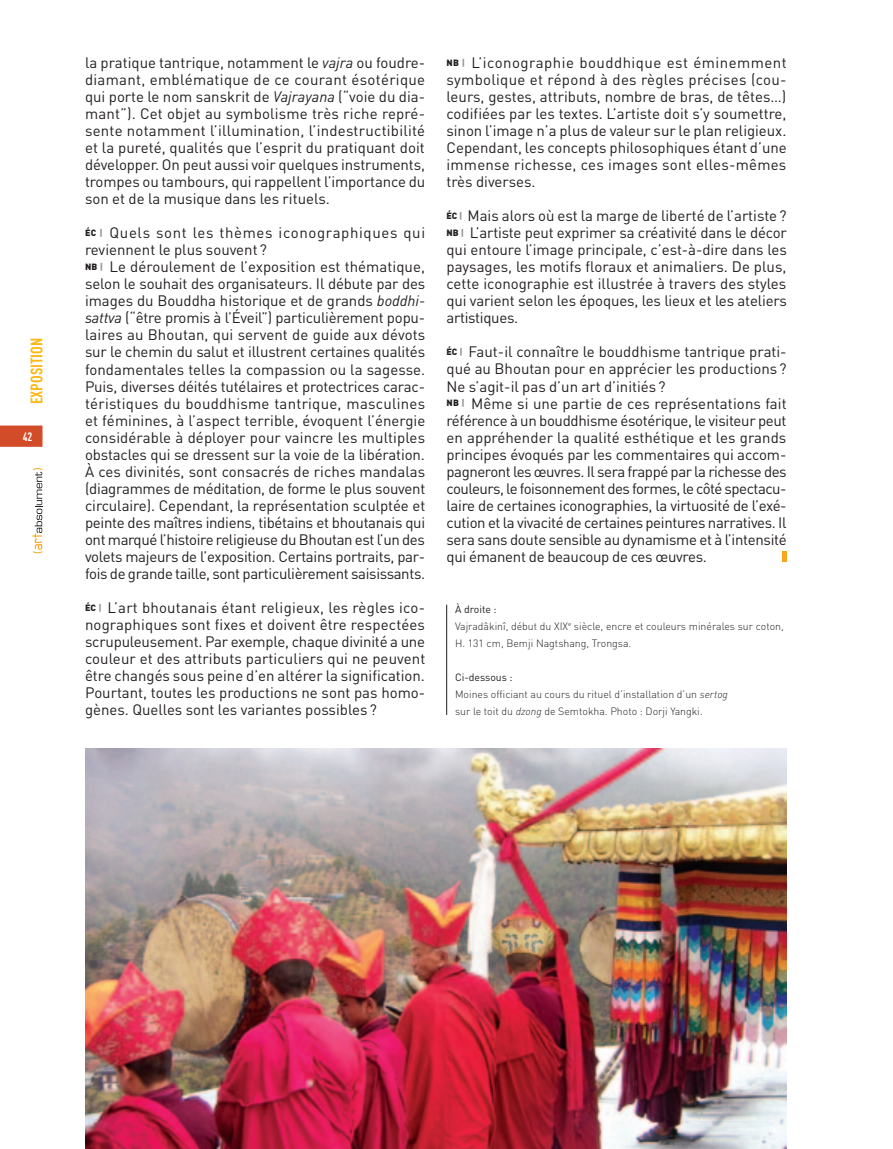
<style>
.page{position:relative;width:893px;height:1149px;background:#fff}
.page>*{position:absolute;margin:0;border:0;box-sizing:border-box;transform-origin:0 0}
.t1{font:700 16.5px "DIN Cond";color:#fcb814}
.t2{font:15px/17px "DIN";letter-spacing:-.01em;color:#231f20;text-align:justify}
.t3{font:700 12px "DIN Cond";color:#fff}
.t4{font:300 10.5px/17px "DIN";color:#231f20}
.s1{font-style:italic}
.s2{font-weight:900;font-size:9px}
.s3{font-weight:900;font-size:9px;color:#939598}
.s4{font-weight:400}
</style>
<div class="page">
<svg style="left:0;top:425px;width:43px;height:21px"></svg>
<svg style="left:32px;top:468px;width:11px;height:85px"></svg>
<div style="left:782px;top:550px;width:5px;height:11px;background:#f9a51b"></div>
<img style="left:85px;top:748px;width:702px;height:400px">
<hr style="left:446px;top:604px;width:1px;height:110px;background:#231f20">
<p class="t1" style="left:31px;top:404px;width:68px;rotate:-90deg">Exposition</p>
<p class="t3" style="left:23px;top:432px;width:11px">42</p>
<p class="t2" style="left:85px;top:54px;width:342px">la pratique tantrique, notamment le <span class="s1">vajra</span> ou foudre&shy;diamant, emblématique de ce courant ésotérique qui porte le nom sanskrit de <span class="s1">Vajrayana</span> (“voie du dia&shy;mant”). Cet objet au symbolisme très riche repré&shy;sente notamment l’illumination, l’indestructibilité et la pureté, qualités que l’esprit du pratiquant doit développer. On peut aussi voir quelques instruments, trompes ou tambours, qui rappellent l’importance du son et de la musique dans les rituels.</p>
<p class="t2" style="left:85px;top:224px;width:342px;text-align:left"><span class="s2">ÉC</span> <span class="s3">|</span> Quels sont les thèmes iconographiques qui reviennent le plus souvent ?<br><span class="s2">NB</span> <span class="s3">|</span> Le déroulement de l’exposition est thématique, selon le souhait des organisateurs. Il débute par des images du Bouddha historique et de grands <span class="s1">boddhi&shy;sattva</span> (“être promis à l’Éveil”) particulièrement popu&shy;laires au Bhoutan, qui servent de guide aux dévots sur le chemin du salut et illustrent certaines qualités fondamentales telles la compassion ou la sagesse.<br>Puis, diverses déités tutélaires et protectrices carac&shy;téristiques du bouddhisme tantrique, masculines et féminines, à l’aspect terrible, évoquent l’énergie considérable à déployer pour vaincre les multiples obstacles qui se dressent sur la voie de la libération.<br>À ces divinités, sont consacrés de riches mandalas (diagrammes de méditation, de forme le plus souvent circulaire). Cependant, la représentation sculptée et peinte des maîtres indiens, tibétains et bhoutanais qui ont marqué l’histoire religieuse du Bhoutan est l’un des volets majeurs de l’exposition. Certains portraits, par&shy;fois de grande taille, sont particulièrement saisissants.</p>
<p class="t2" style="left:85px;top:598px;width:342px"><span class="s2">ÉC</span> <span class="s3">|</span> L’art bhoutanais étant religieux, les règles ico&shy;nographiques sont fixes et doivent être respectées scrupuleusement. Par exemple, chaque divinité a une couleur et des attributs particuliers qui ne peuvent être changés sous peine d’en altérer la signification.<br>Pourtant, toutes les productions ne sont pas homo&shy;gènes. Quelles sont les variantes possibles ?</p>
<p class="t2" style="left:446px;top:54px;width:342px"><span class="s2">NB</span> <span class="s3">|</span> L’iconographie bouddhique est éminemment symbolique et répond à des règles précises (cou&shy;leurs, gestes, attributs, nombre de bras, de têtes…) codifiées par les textes. L’artiste doit s’y soumettre, sinon l’image n’a plus de valeur sur le plan religieux.<br>Cependant, les concepts philosophiques étant d’une immense richesse, ces images sont elles-mêmes très diverses.</p>
<p class="t2" style="left:446px;top:207px;width:342px"><span class="s2">ÉC</span> <span class="s3">|</span> Mais alors où est la marge de liberté de l’artiste ?<br><span class="s2">NB</span> <span class="s3">|</span> L’artiste peut exprimer sa créativité dans le décor qui entoure l’image principale, c’est-à-dire dans les paysages, les motifs floraux et animaliers. De plus, cette iconographie est illustrée à travers des styles qui varient selon les époques, les lieux et les ateliers artistiques.</p>
<p class="t2" style="left:446px;top:343px;width:342px;text-align:left"><span class="s2">ÉC</span> <span class="s3">|</span> Faut-il connaître le bouddhisme tantrique prati&shy;qué au Bhoutan pour en apprécier les productions ?<br>Ne s’agit-il pas d’un art d’initiés ?<br><span class="s2">NB</span> <span class="s3">|</span> Même si une partie de ces représentations fait référence à un bouddhisme ésotérique, le visiteur peut en appréhender la qualité esthétique et les grands principes évoqués par les commentaires qui accom&shy;pagneront les œuvres. Il sera frappé par la richesse des couleurs, le foisonnement des formes, le côté spectacu&shy;laire de certaines iconographies, la virtuosité de l’exé&shy;cution et la vivacité de certaines peintures narratives. Il sera sans doute sensible au dynamisme et à l’intensité qui émanent de beaucoup de ces œuvres.</p>
<p class="t4" style="left:455px;top:600px;width:330px"><span class="s4">À droite :<br></span>Vajradâkinî, début du XIX<sup>e</sup> siècle, encre et couleurs minérales sur coton,<br>H. 131 cm, Bemji Nagtshang, Trongsa.</p>
<p class="t4" style="left:455px;top:668px;width:274px"><span class="s4">Ci-dessous :<br></span>Moines officiant au cours du rituel d’installation d’un <span class="s1">sertog </span>sur le toit du <span class="s1">dzong</span> de Semtokha. Photo : Dorji Yangki.</p>
</div>
